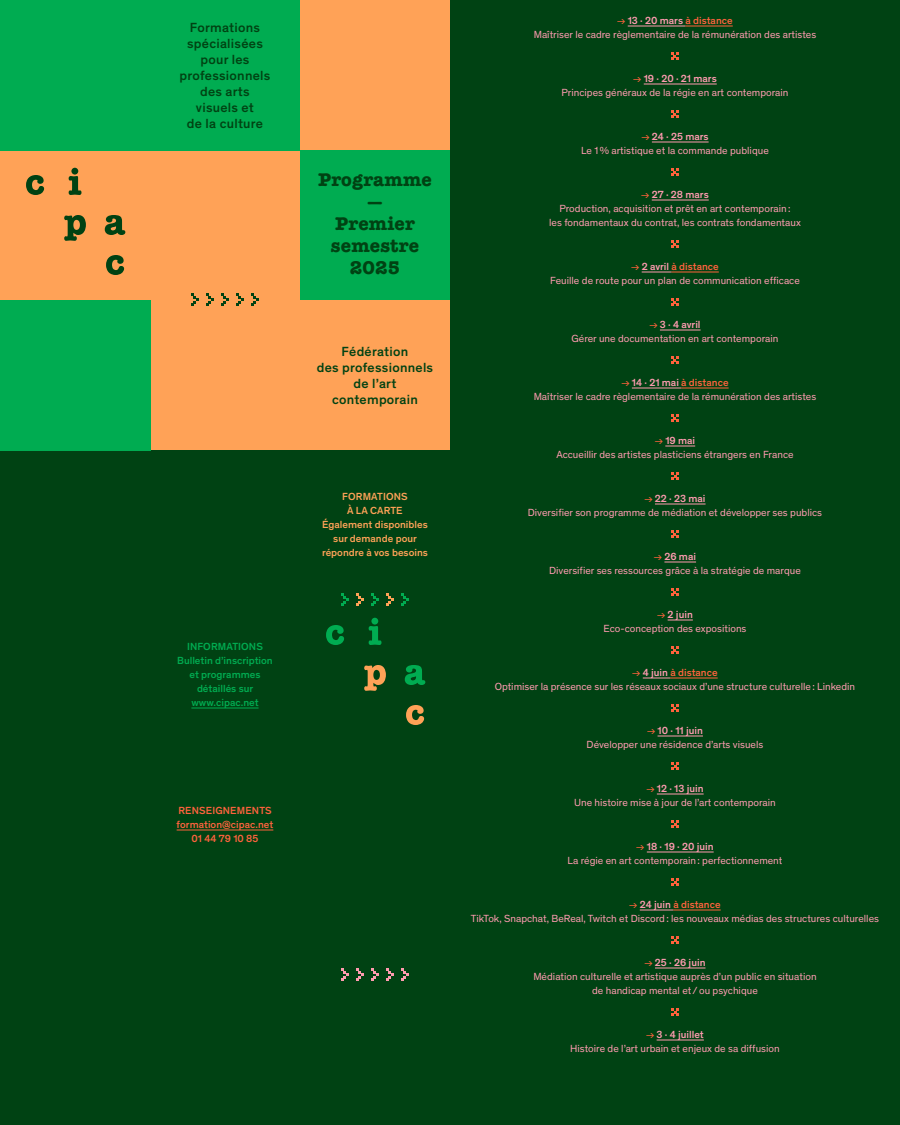
<style>
.page{position:relative;width:900px;height:1125px;background:#004213}
.page>*{position:absolute;margin:0;border:0;box-sizing:border-box;transform-origin:0 0}
.t1{font:700 19px/22px "American Typewriter";letter-spacing:.01em;color:#004213;text-align:center}
.t2{font:500 13.5px/16px "Theinhardt";letter-spacing:.02em;color:#004213;text-align:center}
.t3{font:10.5px/14px "Theinhardt";color:#ff9bb0;text-align:center}
.t4{font:500 10.5px/14px "Theinhardt";color:#ffa257;text-align:center}
.t5{font:500 10.5px/14px "Theinhardt";color:#00ac51;text-align:center}
.t6{font:500 10.5px/14px "Theinhardt";color:#ff623c;text-align:center}
.s1{color:#ff623c}
.s2{font-weight:500}
.s3{font-weight:500;color:#ff623c}
</style>
<div class="page">
<div style="left:0;top:0;width:450px;height:450px;background:#ffa257"></div>
<div style="left:300px;top:150px;width:150px;height:150px;background:#00ac51"></div>
<div style="left:0;top:300px;width:150px;height:150px;background:#00ac51"></div>
<div style="left:0;top:0;width:300px;height:150px;background:#00ac51"></div>
<svg style="left:221px;top:294px;width:8px;height:12px"></svg>
<svg style="left:206px;top:294px;width:8px;height:12px"></svg>
<svg style="left:191px;top:294px;width:8px;height:12px"></svg>
<svg style="left:236px;top:294px;width:8px;height:12px"></svg>
<svg style="left:251px;top:294px;width:8px;height:12px"></svg>
<svg style="left:371px;top:594px;width:8px;height:12px"></svg>
<svg style="left:356px;top:594px;width:8px;height:12px"></svg>
<svg style="left:341px;top:594px;width:8px;height:12px"></svg>
<svg style="left:386px;top:594px;width:8px;height:12px"></svg>
<svg style="left:401px;top:594px;width:8px;height:12px"></svg>
<svg style="left:371px;top:969px;width:8px;height:12px"></svg>
<svg style="left:356px;top:969px;width:8px;height:12px"></svg>
<svg style="left:341px;top:969px;width:8px;height:12px"></svg>
<svg style="left:386px;top:969px;width:8px;height:12px"></svg>
<svg style="left:401px;top:969px;width:8px;height:12px"></svg>
<hr style="left:177px;top:830px;width:96px;height:1px;background:#ff623c">
<hr style="left:191px;top:708px;width:68px;height:1px;background:#00ac51">
<hr style="left:628px;top:26px;width:57px;height:1px;background:#ff9bb0">
<hr style="left:685px;top:26px;width:48px;height:1px;background:#ff623c">
<hr style="left:644px;top:84px;width:73px;height:1px;background:#ff9bb0">
<hr style="left:652px;top:142px;width:57px;height:1px;background:#ff9bb0">
<hr style="left:652px;top:200px;width:57px;height:1px;background:#ff9bb0">
<svg style="left:642px;top:272px;width:29px;height:1px"></svg>
<hr style="left:671px;top:272px;width:48px;height:1px;background:#ff623c">
<hr style="left:660px;top:330px;width:41px;height:1px;background:#ff9bb0">
<hr style="left:632px;top:388px;width:49px;height:1px;background:#ff9bb0">
<hr style="left:681px;top:388px;width:48px;height:1px;background:#ff623c">
<hr style="left:665px;top:446px;width:30px;height:1px;background:#ff9bb0">
<hr style="left:655px;top:504px;width:51px;height:1px;background:#ff9bb0">
<hr style="left:664px;top:562px;width:32px;height:1px;background:#ff9bb0">
<svg style="left:668px;top:620px;width:25px;height:1px"></svg>
<svg style="left:643px;top:678px;width:27px;height:1px"></svg>
<hr style="left:670px;top:678px;width:48px;height:1px;background:#ff623c">
<hr style="left:658px;top:736px;width:45px;height:1px;background:#ff9bb0">
<hr style="left:657px;top:794px;width:47px;height:1px;background:#ff9bb0">
<hr style="left:647px;top:852px;width:67px;height:1px;background:#ff9bb0">
<hr style="left:640px;top:910px;width:33px;height:1px;background:#ff9bb0">
<hr style="left:673px;top:910px;width:48px;height:1px;background:#ff623c">
<hr style="left:655px;top:968px;width:51px;height:1px;background:#ff9bb0">
<hr style="left:657px;top:1040px;width:47px;height:1px;background:#ff9bb0">
<svg style="left:671px;top:52px;width:8px;height:8px"></svg>
<svg style="left:671px;top:110px;width:8px;height:8px"></svg>
<svg style="left:671px;top:168px;width:8px;height:8px"></svg>
<svg style="left:671px;top:240px;width:8px;height:8px"></svg>
<svg style="left:671px;top:298px;width:8px;height:8px"></svg>
<svg style="left:671px;top:356px;width:8px;height:8px"></svg>
<svg style="left:671px;top:414px;width:8px;height:8px"></svg>
<svg style="left:671px;top:472px;width:8px;height:8px"></svg>
<svg style="left:671px;top:530px;width:8px;height:8px"></svg>
<svg style="left:671px;top:588px;width:8px;height:8px"></svg>
<svg style="left:671px;top:646px;width:8px;height:8px"></svg>
<svg style="left:671px;top:704px;width:8px;height:8px"></svg>
<svg style="left:671px;top:762px;width:8px;height:8px"></svg>
<svg style="left:671px;top:820px;width:8px;height:8px"></svg>
<svg style="left:671px;top:878px;width:8px;height:8px"></svg>
<svg style="left:671px;top:936px;width:8px;height:8px"></svg>
<svg style="left:671px;top:1008px;width:8px;height:8px"></svg>
<svg style="left:26px;top:175px;width:18px;height:20px"></svg>
<svg style="left:69px;top:168px;width:13px;height:27px"></svg>
<svg style="left:64px;top:215px;width:22px;height:26px"></svg>
<svg style="left:105px;top:215px;width:20px;height:20px"></svg>
<svg style="left:106px;top:255px;width:18px;height:20px"></svg>
<svg style="left:326px;top:625px;width:18px;height:20px"></svg>
<svg style="left:369px;top:618px;width:13px;height:27px"></svg>
<svg style="left:364px;top:665px;width:22px;height:26px"></svg>
<svg style="left:405px;top:665px;width:20px;height:20px"></svg>
<svg style="left:406px;top:705px;width:18px;height:20px"></svg>
<p class="t2" style="left:180px;top:19px;width:92px">Formations spécialisées pour les professionnels des arts visuels et<br>de la culture</p>
<p class="t5" style="left:177px;top:639px;width:97px">INFORMATIONS<br>Bulletin d’inscription et programmes détaillés sur www.cipac.net</p>
<p class="t6" style="left:177px;top:803px;width:98px">RENSEIGNEMENTS formation@cipac.net<br>01 44 79 10 85</p>
<h1 class="t1" style="left:318px;top:168px;width:115px">Programme —<br>Premier semestre<br>2025</h1>
<p class="t2" style="left:317px;top:343px;width:118px">Fédération<br>des professionnels de l’art contemporain</p>
<p class="t4" style="left:322px;top:489px;width:107px">FORMATIONS<br>À LA CARTE<br>Également disponibles sur demande pour répondre à vos besoins</p>
<p class="t3" style="left:534px;top:13px;width:284px"><span class="s1">→</span> <span class="s2">13 · 20 mars</span> <span class="s3">à distance<br></span>Maîtriser le cadre règlementaire de la rémunération des artistes</p>
<p class="t3" style="left:561px;top:71px;width:229px"><span class="s1">→</span> <span class="s2">19 · 20 · 21 mars<br></span>Principes généraux de la régie en art contemporain</p>
<p class="t3" style="left:581px;top:129px;width:189px"><span class="s1">→</span> <span class="s2">24 · 25 mars<br></span>Le 1 % artistique et la commande publique</p>
<p class="t3" style="left:549px;top:187px;width:253px"><span class="s1">→</span> <span class="s2">27 · 28 mars<br></span>Production, acquisition et prêt en art contemporain :<br>les fondamentaux du contrat, les contrats fondamentaux</p>
<p class="t3" style="left:550px;top:259px;width:251px"><span class="s1">→</span> <span class="s2">2 avril</span> <span class="s3">à distance<br></span>Feuille de route pour un plan de communication efficace</p>
<p class="t3" style="left:572px;top:317px;width:208px"><span class="s1">→</span> <span class="s2">3 · 4 avril<br></span>Gérer une documentation en art contemporain</p>
<p class="t3" style="left:534px;top:375px;width:284px"><span class="s1">→</span> <span class="s2">14 · 21 mai</span> <span class="s3">à distance<br></span>Maîtriser le cadre règlementaire de la rémunération des artistes</p>
<p class="t3" style="left:556px;top:433px;width:239px"><span class="s1">→</span> <span class="s2">19 mai<br></span>Accueillir des artistes plasticiens étrangers en France</p>
<p class="t3" style="left:528px;top:491px;width:296px"><span class="s1">→</span> <span class="s2">22 · 23 mai<br></span>Diversifier son programme de médiation et développer ses publics</p>
<p class="t3" style="left:549px;top:549px;width:253px"><span class="s1">→</span> <span class="s2">26 mai<br></span>Diversifier ses ressources grâce à la stratégie de marque</p>
<p class="t3" style="left:604px;top:607px;width:144px"><span class="s1">→</span> <span class="s2">2 juin<br></span>Eco-conception des expositions</p>
<p class="t3" style="left:495px;top:665px;width:362px"><span class="s1">→</span> <span class="s2">4 juin</span> <span class="s3">à distance<br></span>Optimiser la présence sur les réseaux sociaux d’une structure culturelle : Linkedin</p>
<p class="t3" style="left:587px;top:723px;width:178px"><span class="s1">→</span> <span class="s2">10 · 11 juin<br></span>Développer une résidence d’arts visuels</p>
<p class="t3" style="left:574px;top:781px;width:203px"><span class="s1">→</span> <span class="s2">12 · 13 juin<br></span>Une histoire mise à jour de l’art contemporain</p>
<p class="t3" style="left:568px;top:839px;width:216px"><span class="s1">→</span> <span class="s2">18 · 19 · 20 juin<br></span>La régie en art contemporain : perfectionnement</p>
<p class="t3" style="left:471px;top:897px;width:410px"><span class="s1">→</span> <span class="s2">24 juin</span> <span class="s3">à distance<br></span>TikTok, Snapchat, BeReal, Twitch et Discord : les nouveaux médias des structures culturelles</p>
<p class="t3" style="left:533px;top:955px;width:285px"><span class="s1">→</span> <span class="s2">25 · 26 juin<br></span>Médiation culturelle et artistique auprès d’un public en situation de handicap mental et / ou psychique</p>
<p class="t3" style="left:570px;top:1027px;width:211px"><span class="s1">→</span> <span class="s2">3 · 4 juillet<br></span>Histoire de l’art urbain et enjeux de sa diffusion</p>
</div>
